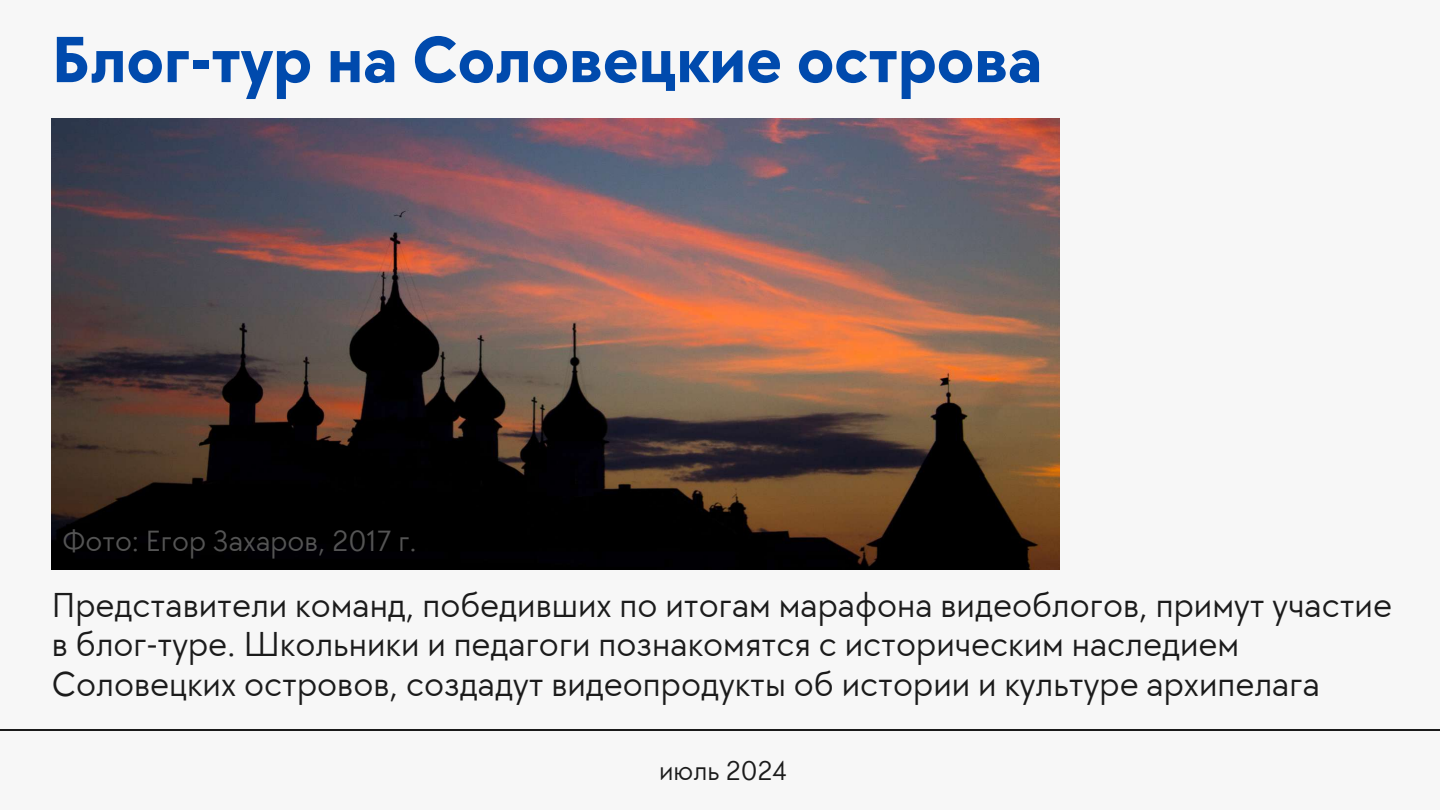
<style>
.page{position:relative;width:1440px;height:810px;background:#f7f7f7}
.page>*{position:absolute;margin:0;border:0;box-sizing:border-box;transform-origin:0 0}
.t1{font:700 67.5px "TT Chocolates";color:#004aad}
.t2{font:35.8px/39.6px "TT Chocolates";color:#1b1b1b}
.t3{font:30.2px "TT Chocolates";color:#545454}
.t4{font:28px "TT Chocolates";color:#1b1b1b}
</style>
<div class="page">
<hr style="left:0;top:729px;width:1440px;height:1px;background:#1b1b1b">
<img style="left:52px;top:119px;width:1007px;height:450px">
<h1 class="t1" style="left:52px;top:21px;width:992px">Блог-тур на Соловецкие острова</h1>
<p class="t3" style="left:63px;top:524px;width:356px">Фото: Егор Захаров, 2017 г.</p>
<p class="t2" style="left:52px;top:586px;width:1342px">Представители команд, победивших по итогам марафона видеоблогов, примут участие в блог-туре. Школьники и педагоги познакомятся с историческим наследием<br>Соловецких островов, создадут видеопродукты об истории и культуре архипелага</p>
<p class="t4" style="left:659px;top:755px;width:129px">июль 2024</p>
</div>
